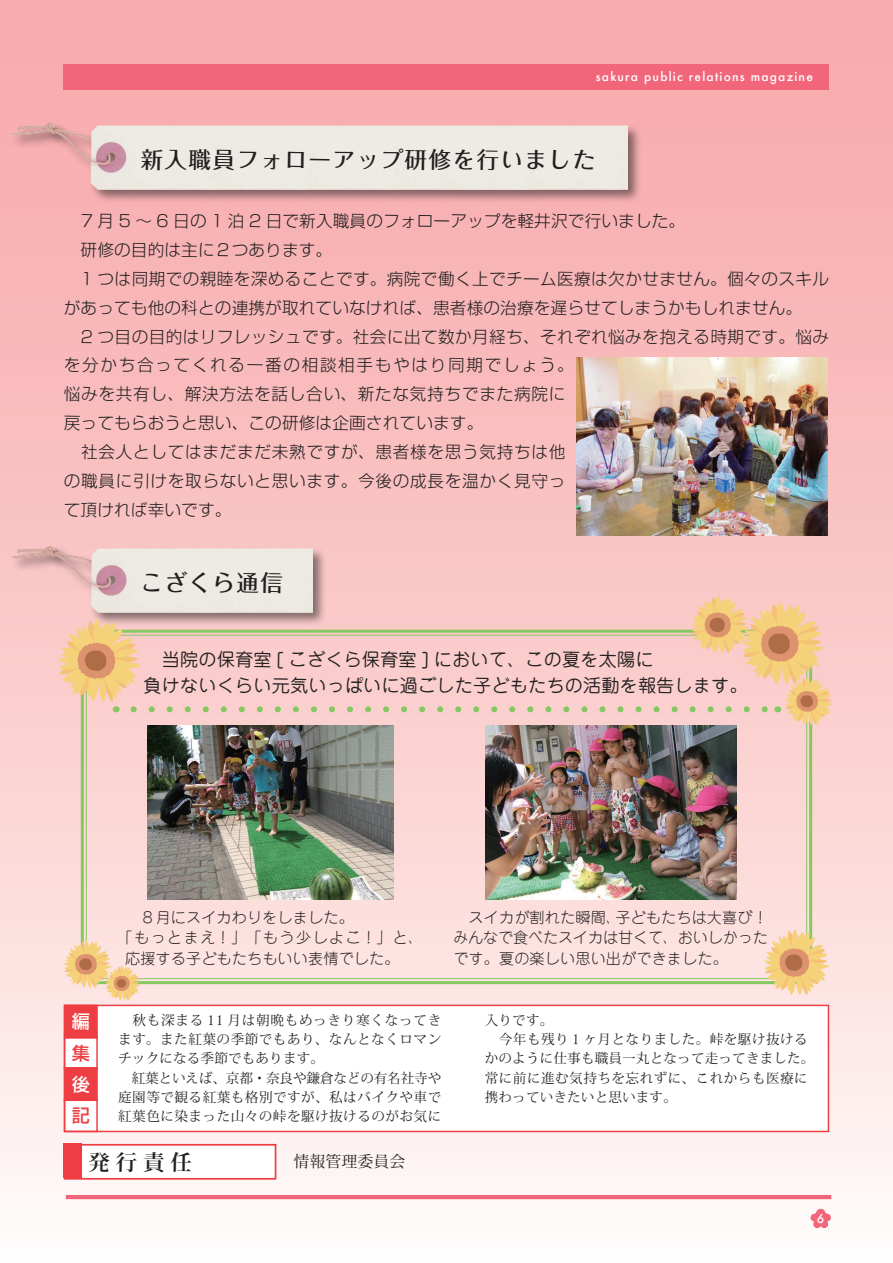
<style>
.page{position:relative;width:893px;height:1263px;background:#fff}
.page>*{position:absolute;margin:0;border:0;box-sizing:border-box;transform-origin:0 0}
.t1{font:500 22.5px "Folk Pro";color:#231f20}
.t2{font:700 21.3px "Koz Min Pro";color:#231f20}
.t3{font:18px/24.9px "Jun 201 Pro";color:#231f20}
.t4{font:300 16.5px/32.1px "Shin Go Pro";color:#231f20}
.t5{font:15.75px "Koz Min Pro";color:#231f20}
.t6{font:300 15px/20.4px "Jun 101 Pro";color:#231f20;text-align:justify}
.t7{font:13.5px/19.6px "Koz Min Pro";color:#231f20;text-align:justify}
.t8{font:500 12px "Futura";letter-spacing:.1em;color:#fff}
</style>
<div class="page">
<div style="left:0;top:0;width:893px;height:1263px;background:linear-gradient(to bottom,#f7a4a5,#fef7f5)"></div>
<div style="left:64px;top:64px;width:765px;height:25px;background:#f1667b"></div>
<hr style="left:66px;top:1195px;width:765px;height:4px;background:#f1667b">
<svg style="left:78px;top:725px;width:737px;height:262px;background:#c9d4a8"></svg>
<svg style="left:85px;top:725px;width:723px;height:255px;background:#fadcd9"></svg>
<div style="left:65px;top:1145px;width:211px;height:34px;background:#fff"></div>
<div style="left:64px;top:1144px;width:212px;height:35px;border:2px solid #ee3d43"></div>
<div style="left:64px;top:1144px;width:18px;height:34px;background:#ee3d43"></div>
<div style="left:64px;top:1005px;width:765px;height:127px;background:#fff;border:2px solid #ee3d43"></div>
<div style="left:65px;top:1005px;width:32px;height:33px;background:#ee3d43"></div>
<div style="left:64px;top:1005px;width:34px;height:34px;border:2px solid #ee3d43"></div>
<div style="left:64px;top:1036px;width:34px;height:34px;border:2px solid #ee3d43"></div>
<div style="left:64px;top:1098px;width:34px;height:34px;border:2px solid #ee3d43"></div>
<div style="left:11px;top:122px;width:630px;height:82px;background:#231f20;opacity:.55"></div>
<img style="left:13px;top:123px;width:614px;height:66px">
<div style="left:11px;top:545px;width:316px;height:82px;background:#231f20;opacity:.55"></div>
<img style="left:13px;top:546px;width:300px;height:66px">
<img style="left:576px;top:357px;width:251px;height:179px">
<img style="left:147px;top:725px;width:247px;height:175px">
<img style="left:485px;top:725px;width:251px;height:175px">
<svg style="left:764px;top:929px;width:66px;height:66px;background:#efca9b"></svg>
<svg style="left:58px;top:595px;width:775px;height:130px;background:#f1cabc"></svg>
<svg style="left:64px;top:939px;width:77px;height:62px;background:#f3d1ad"></svg>
<div style="left:65px;top:1068px;width:32px;height:32px;background:#ee3d43"></div>
<div style="left:64px;top:1067px;width:34px;height:34px;border:2px solid #ee3d43"></div>
<svg style="left:810px;top:1208px;width:21px;height:20px"></svg>
<p class="t8" style="left:596px;top:68px;width:219px">sakura public relations magazine</p>
<h1 class="t1" style="left:141px;top:136px;width:456px;rotate:1deg">新入職員フォローアップ研修を行いました</h1>
<p class="t4" style="left:81px;top:197px;width:606px;rotate:1deg">7 月 5 ～ 6 日の 1 泊 2 日で新入職員のフォローアップを軽井沢で行いました。研修の目的は主に２つあります。</p>
<p class="t4" style="left:65px;top:255px;width:766px;line-height:29.2px;text-indent:16px;rotate:1deg">1 つは同期での親睦を深めることです。病院で働く上でチーム医療は欠かせません。個々のスキルがあっても他の科との連携が取れていなければ、患者様の治療を遅らせてしまうかもしれません。</p>
<p class="t4" style="left:65px;top:312px;width:766px;line-height:31.2px;text-indent:16px;rotate:1deg">2 つ目の目的はリフレッシュです。社会に出て数か月経ち、それぞれ悩みを抱える時期です。悩みを分かち合ってくれる一番の相談相手もやはり同期でしょう。</p>
<p class="t4" style="left:64px;top:373px;width:503px;line-height:29.5px;rotate:1deg">悩みを共有し、解決方法を話し合い、新たな気持ちでまた病院に戻ってもらおうと思い、この研修は企画されています。</p>
<p class="t4" style="left:65px;top:431px;width:503px;line-height:29px;text-align:right;rotate:1deg">社会人としてはまだまだ未熟ですが、患者様を思う気持ちは他の職員に引けを取らないと思います。今後の成長を温かく見守っ</p>
<p class="t4" style="left:64px;top:490px;width:169px;rotate:1deg">て頂ければ幸いです。</p>
<h1 class="t1" style="left:141px;top:562px;width:144px;rotate:1deg">こざくら通信</h1>
<p class="t3" style="left:144px;top:641px;width:605px;text-indent:18px;rotate:1deg">当院の保育室 [ こざくら保育室 ] において、この夏を太陽に<br>負けないくらい元気いっぱいに過ごした子どもたちの活動を報告します。</p>
<p class="t6" style="left:141px;top:904px;width:215px;rotate:1deg">８月にスイカわりをしました。</p>
<p class="t6" style="left:118px;top:923px;width:307px;rotate:1deg">「もっとまえ！」「もう少しよこ！」と、</p>
<p class="t6" style="left:125px;top:944px;width:276px;rotate:1deg">応援する子どもたちもいい表情でした。</p>
<p class="t6" style="left:454px;top:903px;width:316px;text-indent:15px;rotate:1deg">スイカが割れた瞬間、子どもたちは大喜び！みんなで食べたスイカは甘くて、おいしかったです。夏の楽しい思い出ができました。</p>
<p class="t7" style="left:119px;top:1007px;width:324px;text-indent:14px;rotate:1deg">秋も深まる 11 月は朝晩もめっきり寒くなってきます。また紅葉の季節でもあり、なんとなくロマンチックになる季節でもあります。</p>
<p class="t7" style="left:119px;top:1065px;width:325px;line-height:19.2px;text-indent:13px;rotate:1deg">紅葉といえば、京都・奈良や鎌倉などの有名社寺や庭園等で観る紅葉も格別ですが、私はバイクや車で紅葉色に染まった山々の峠を駆け抜けるのがお気に</p>
<p class="t2" style="left:89px;top:1145px;width:105px;rotate:1deg">発行責任</p>
<p class="t5" style="left:294px;top:1149px;width:113px;rotate:1deg">情報管理委員会</p>
<p class="t7" style="left:499px;top:1011px;width:310px;line-height:16.8px;text-indent:-14px;rotate:1deg">入りです。<br>今年も残り１ヶ月となりました。峠を駆け抜ける</p>
<p class="t7" style="left:485px;top:1045px;width:331px;text-align:left;rotate:1deg">かのように仕事も職員一丸となって走ってきました。常に前に進む気持ちを忘れずに、これからも医療に携わっていきたいと思います。</p>
</div>
